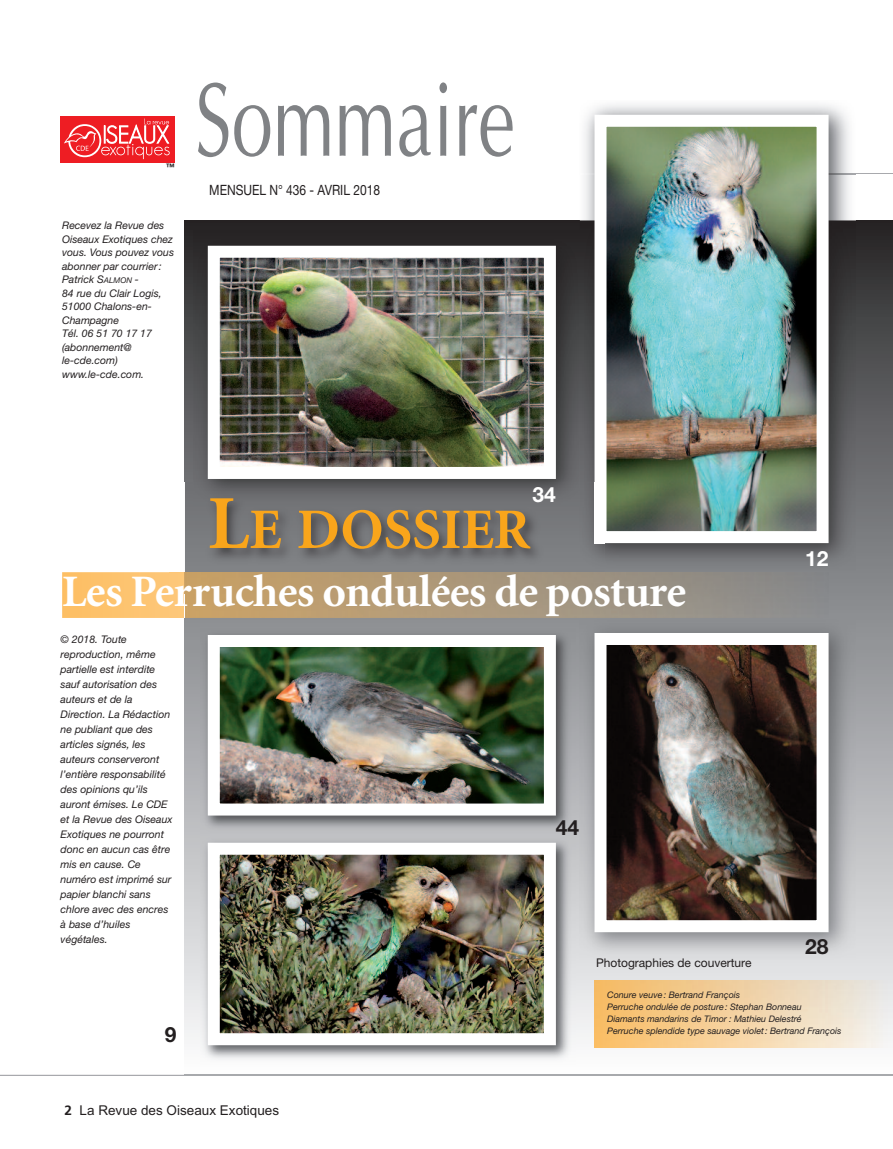
<style>
.page{position:relative;width:893px;height:1149px;background:#fff}
.page>*{position:absolute;margin:0;border:0;box-sizing:border-box;transform-origin:0 0}
.t1{font:104.85px "Optima";color:#808285;scale:.71 1}
.t2{font:700 57.3px "Minion";color:#f9a51b}
.t3{font:700 45px "Minion";letter-spacing:-.015em;color:#fff}
.t4{font:700 21px "Helvetica Neue";color:#231f20}
.t5{font:700 21px "Helvetica Neue";color:#fff}
.t6{font:14.25px "Helvetica Neue";color:#231f20;scale:.85 1}
.t7{font:13.5px "Arial";color:#231f20}
.t8{font:12px "Helvetica Neue";color:#231f20}
.t9{font:italic 10.5px/15px "Helvetica Neue";color:#231f20}
.t10{font:italic 9px/12px "Helvetica Neue";color:#231f20}
.t11{font:700 9px "Helvetica Neue";color:#231f20}
.s1{font-size:7.8px}
.s2{font-size:76.35px}
.s3{font-family:"Frutiger";font-weight:700}
</style>
<div class="page">
<hr style="left:0;top:1075px;width:893px;height:1px;background:#a8a9ad">
<img style="left:0;top:104px;width:893px;height:971px">
<img style="left:185px;top:1074px;width:708px;height:1px">
<img style="left:594px;top:979px;width:298px;height:67px">
<p class="t11" style="left:166px;top:163px;width:10px">™</p>
<p class="t9" style="left:62px;top:220px;width:113px;line-height:13.5px">Recevez la Revue des<br>Oiseaux Exotiques chez vous. Vous pouvez vous abonner par courrier:<br>Patrick S<span class="s1">ALMON</span> -<br>84 rue du Clair Logis,<br>51000 Chalons-en-<br>Champagne<br>Tél. 06 51 70 17 17 (abonnement@ le-cde.com) www.le-cde.com.</p>
<h1 class="t1" style="left:195px;top:58px;width:453px">Sommaire</h1>
<h3 class="t6" style="left:209px;top:184px;width:202px">MENSUEL N° 436 - AVRIL 2018</h3>
<h3 class="t5" style="left:533px;top:487px;width:25px">34</h3>
<h2 class="t2" style="left:208px;top:507px;width:324px"><span class="s2">L</span>E DOSSIER</h2>
<h3 class="t3" style="left:62px;top:573px;width:625px">Les Perruches ondulées de posture</h3>
<p class="t9" style="left:61px;top:632px;width:113px">© 2018. Toute reproduction, même partielle est interdite sauf autorisation des auteurs et de la<br>Direction. La Rédaction ne publiant que des articles signés, les auteurs conserveront l’entière responsabilité des opinions qu’ils auront émises. Le CDE et la Revue des Oiseaux<br>Exotiques ne pourront donc en aucun cas être mis en cause. Ce numéro est imprimé sur papier blanchi sans chlore avec des encres à base d’huiles végétales.</p>
<h3 class="t4" style="left:556px;top:819px;width:25px">44</h3>
<p class="t8" style="left:596px;top:958px;width:157px">Photographies de couverture</p>
<h3 class="t5" style="left:805px;top:551px;width:25px">12</h3>
<h3 class="t4" style="left:805px;top:938px;width:25px">28</h3>
<h3 class="t4" style="left:165px;top:1026px;width:13px">9</h3>
<p class="t7" style="left:65px;top:1101px;width:216px"><span class="s3">2</span> La Revue des Oiseaux Exotiques</p>
<p class="t10" style="left:607px;top:989px;width:236px">Conure veuve: Bertrand François<br>Perruche ondulée de posture: Stephan Bonneau<br>Diamants mandarins de Timor : Mathieu Delestré<br>Perruche splendide type sauvage violet: Bertrand François</p>
</div>
